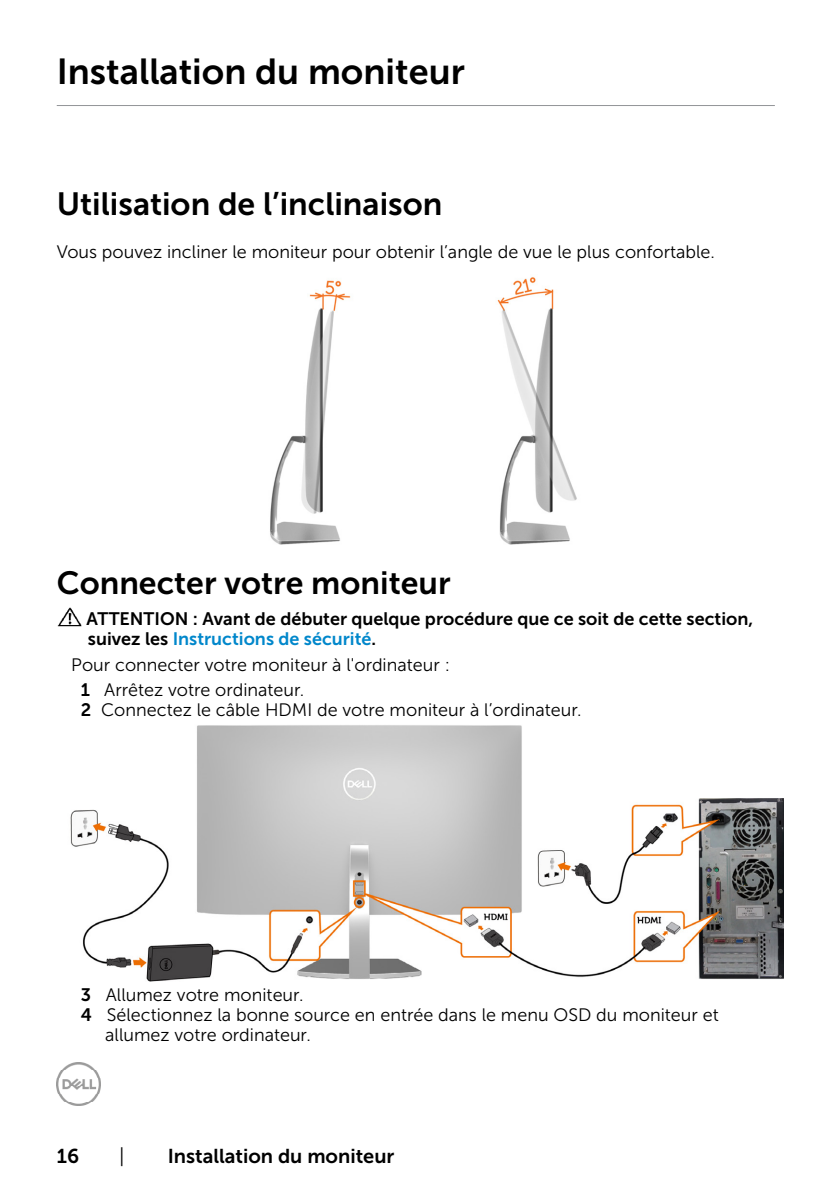
<style>
.page{position:relative;width:840px;height:1191px;background:#fff}
.page>*{position:absolute;margin:0;border:0;box-sizing:border-box;transform-origin:0 0}
.Head1{font:36px "Museo Sans For Dell 700";color:#000}
.Head2{font:32px "Museo Sans For Dell 700";color:#000}
.t1{font:20px "Museo Sans For Dell 700";color:#000}
.t2{font:20px "Museo Sans For Dell 300";color:#000}
.Caution_Warning{font:18px "Museo Sans For Dell 300";color:#000}
.Caution_Warning-2{font:18px/20px "Museo Sans For Dell 700";color:#000}
.Paragraph{font:18px "Museo Sans For Dell 300";color:#000}
.s1{color:#0087cb}
.s2{font-family:"Museo Sans For Dell 700"}
</style>
<div class="page">
<img style="left:57px;top:1062px;width:43px;height:44px">
<hr style="left:57px;top:105px;width:717px;height:1px;background:#939598">
<img style="left:270px;top:277px;width:307px;height:268px">
<img style="left:57px;top:607px;width:25px;height:20px">
<img style="left:70px;top:725px;width:712px;height:256px">
<p class="Head1" style="left:57px;top:51px;width:409px">Installation du moniteur</p>
<p class="Head2" style="left:57px;top:187px;width:387px">Utilisation de l’inclinaison</p>
<p class="Paragraph" style="left:57px;top:242px;width:659px">Vous pouvez incliner le moniteur pour obtenir l’angle de vue le plus confortable.</p>
<p class="Head2" style="left:57px;top:565px;width:395px">Connecter votre moniteur</p>
<p class="Caution_Warning-2" style="left:87px;top:609px;width:667px">ATTENTION : Avant de débuter quelque procédure que ce soit de cette section, suivez les <span class="s1">Instructions de sécurité</span>.</p>
<p class="Caution_Warning" style="left:71px;top:655px;width:380px">Pour connecter votre moniteur à l'ordinateur :</p>
<p class="Caution_Warning" style="left:81px;top:680px;width:225px"><span class="s2">1</span> Arrêtez votre ordinateur.</p>
<p class="Caution_Warning" style="left:81px;top:700px;width:502px"><span class="s2">2</span> Connectez le câble HDMI de votre moniteur à l’ordinateur.</p>
<p class="Caution_Warning" style="left:81px;top:985px;width:224px"><span class="s2">3</span> Allumez votre moniteur.</p>
<p class="Caution_Warning" style="left:81px;top:1005px;width:639px"><span class="s2">4</span> Sélectionnez la bonne source en entrée dans le menu OSD du moniteur et</p>
<p class="Caution_Warning" style="left:105px;top:1025px;width:207px">allumez votre ordinateur.</p>
<p class="t1" style="left:57px;top:1144px;width:24px">16</p>
<p class="t2" style="left:119px;top:1145px;width:7px">|</p>
<p class="t1" style="left:168px;top:1144px;width:228px">Installation du moniteur</p>
</div>
